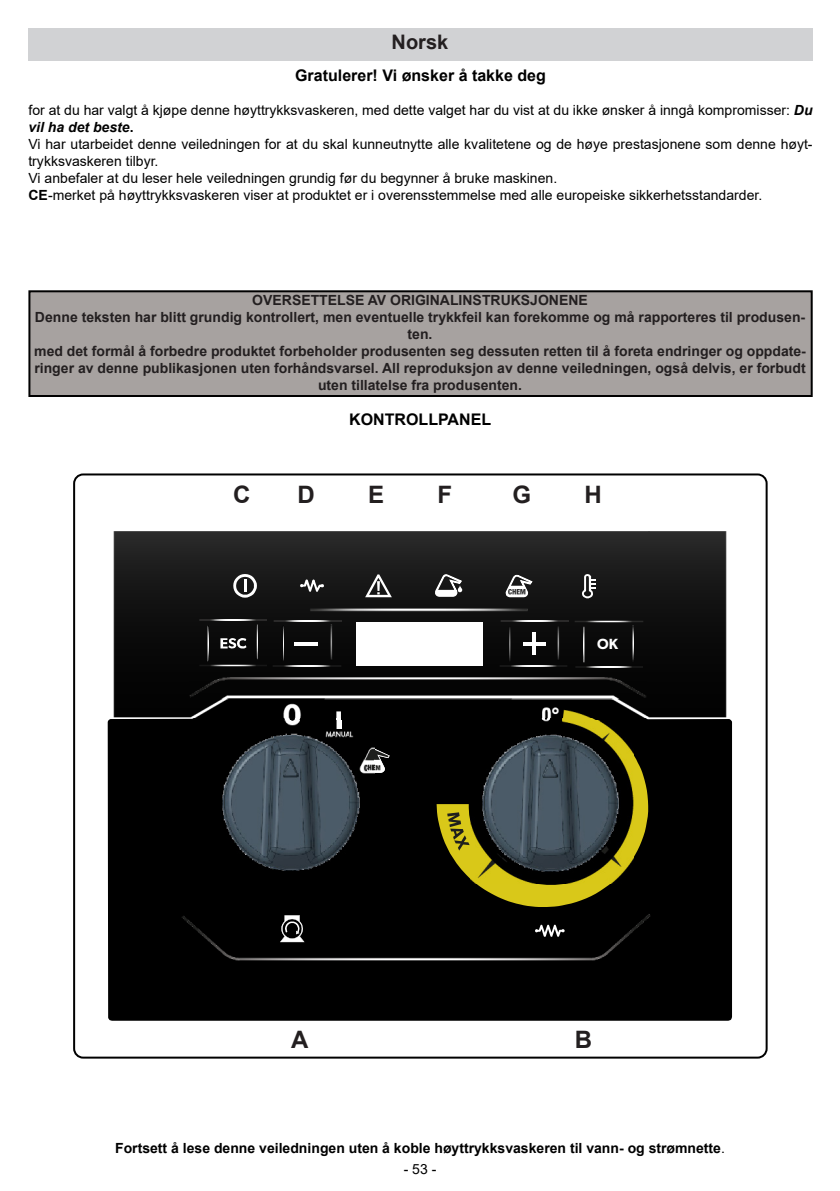
<style>
.page{position:relative;width:840px;height:1191px;background:#fff}
.page>*{position:absolute;margin:0;border:0;box-sizing:border-box;transform-origin:0 0}
.t1{font:700 24px "Arial";color:#231f20}
.t2{font:700 20px "Arial";color:#231f20}
.t3{font:700 16px "Arial";color:#000}
.t4{font:600 14.8px "Gibson";color:#fff}
.t5{font:14px/16.8px "Arial";color:#000}
.t6{font:700 14px/16.8px "Arial";color:#231f20;text-align:center}
.t7{font:700 14px "Arial";color:#000}
.s1{font-weight:700;font-style:italic}
.s2{font-weight:700}
.s3{font-weight:400}
</style>
<div class="page">
<div style="left:28px;top:28px;width:784px;height:33px;background:#d1d2d4"></div>
<div style="left:28px;top:290px;width:784px;height:107px;background:#a7a2a0;border:2px solid #000"></div>
<div style="left:108px;top:698px;width:623px;height:322px;background:#000"></div>
<img style="left:181px;top:913px;width:469px;height:47px">
<svg style="left:280px;top:915px;width:24px;height:27px"></svg>
<svg style="left:436px;top:717px;width:211px;height:190px;background:#514a09"></svg>
<svg style="left:534px;top:924px;width:30px;height:12px"></svg>
<img style="left:113px;top:531px;width:612px;height:186px">
<svg style="left:365px;top:574px;width:26px;height:23px"></svg>
<svg style="left:300px;top:579px;width:23px;height:13px"></svg>
<svg style="left:435px;top:574px;width:27px;height:23px"></svg>
<svg style="left:581px;top:574px;width:14px;height:24px"></svg>
<svg style="left:233px;top:574px;width:24px;height:23px"></svg>
<svg style="left:220px;top:638px;width:26px;height:10px"></svg>
<svg style="left:531px;top:633px;width:4px;height:22px"></svg>
<hr style="left:522px;top:642px;width:23px;height:3px;background:#fff">
<img style="left:256px;top:624px;width:2px;height:36px">
<img style="left:207px;top:625px;width:2px;height:36px">
<img style="left:198px;top:664px;width:68px;height:2px">
<img style="left:198px;top:619px;width:68px;height:2px">
<img style="left:330px;top:625px;width:3px;height:35px">
<img style="left:281px;top:626px;width:3px;height:35px">
<img style="left:272px;top:665px;width:69px;height:2px">
<img style="left:273px;top:619px;width:69px;height:3px">
<img style="left:557px;top:625px;width:2px;height:36px">
<img style="left:508px;top:626px;width:2px;height:36px">
<img style="left:499px;top:665px;width:68px;height:2px">
<img style="left:500px;top:620px;width:68px;height:2px">
<img style="left:631px;top:625px;width:3px;height:36px">
<img style="left:582px;top:626px;width:3px;height:36px">
<img style="left:573px;top:665px;width:69px;height:3px">
<img style="left:574px;top:620px;width:68px;height:3px">
<img style="left:309px;top:608px;width:218px;height:3px">
<img style="left:189px;top:677px;width:456px;height:21px">
<hr style="left:294px;top:642px;width:23px;height:3px;background:#fff">
<div style="left:356px;top:622px;width:127px;height:44px;background:#fff"></div>
<svg style="left:505px;top:575px;width:27px;height:22px"></svg>
<div style="left:210px;top:720px;width:164px;height:163px;background:#000"></div>
<svg style="left:227px;top:703px;width:162px;height:165px;background:#2b3339"></svg>
<svg style="left:447px;top:704px;width:185px;height:181px;background:#35310b"></svg>
<img style="left:470px;top:721px;width:163px;height:162px">
<img style="left:528px;top:721px;width:34px;height:7px">
<h2 class="t2" style="left:391px;top:28px;width:58px">Norsk</h2>
<p class="t3" style="left:295px;top:64px;width:252px">Gratulerer! Vi ønsker å takke deg</p>
<p class="t5" style="left:28px;top:102px;width:785px">for at du har valgt å kjøpe denne høyttrykksvaskeren, med dette valget har du vist at du ikke ønsker å inngå kompromisser: <span class="s1">Du vil ha det beste</span><span class="s2">.</span></p>
<p class="t5" style="left:28px;top:136px;width:785px">Vi har utarbeidet denne veiledningen for at du skal kunneutnytte alle kvalitetene og de høye prestasjonene som denne høyt&shy;trykksvaskeren tilbyr.</p>
<p class="t5" style="left:28px;top:170px;width:530px">Vi anbefaler at du leser hele veiledningen grundig før du begynner å bruke maskinen.</p>
<p class="t5" style="left:28px;top:187px;width:734px"><span class="s2">CE</span>-merket på høyttrykksvaskeren viser at produktet er i overensstemmelse med alle europeiske sikkerhetsstandarder.</p>
<p class="t6" style="left:252px;top:292px;width:337px">OVERSETTELSE AV ORIGINALINSTRUKSJONENE</p>
<p class="t6" style="left:35px;top:309px;width:771px">Denne teksten har blitt grundig kontrollert, men eventuelle trykkfeil kan forekomme og må rapporteres til produsen&shy;ten.</p>
<p class="t6" style="left:34px;top:343px;width:772px">med det formål å forbedre produktet forbeholder produsenten seg dessuten retten til å foreta endringer og oppdate&shy;ringer av denne publikasjonen uten forhåndsvarsel. All reproduksjon av denne veiledningen, også delvis, er forbudt uten tillatelse fra produsenten.</p>
<p class="t3" style="left:349px;top:408px;width:143px">KONTROLLPANEL</p>
<p class="t1" style="left:233px;top:478px;width:19px">C</p>
<p class="t1" style="left:297px;top:478px;width:19px">D</p>
<p class="t1" style="left:368px;top:478px;width:18px">E</p>
<p class="t1" style="left:437px;top:478px;width:16px">F</p>
<p class="t1" style="left:512px;top:478px;width:20px">G</p>
<p class="t1" style="left:584px;top:478px;width:19px">H</p>
<p class="t4" style="left:596px;top:635px;width:22px">OK</p>
<p class="t1" style="left:291px;top:1023px;width:19px">A</p>
<p class="t1" style="left:574px;top:1023px;width:19px">B</p>
<p class="t7" style="left:115px;top:1138px;width:611px">Fortsett å lese denne veiledningen uten å koble høyttrykksvaskeren til vann- og strømnette<span class="s3">.</span></p>
<p class="t5" style="left:403px;top:1160px;width:34px">- 53 -</p>
</div>
